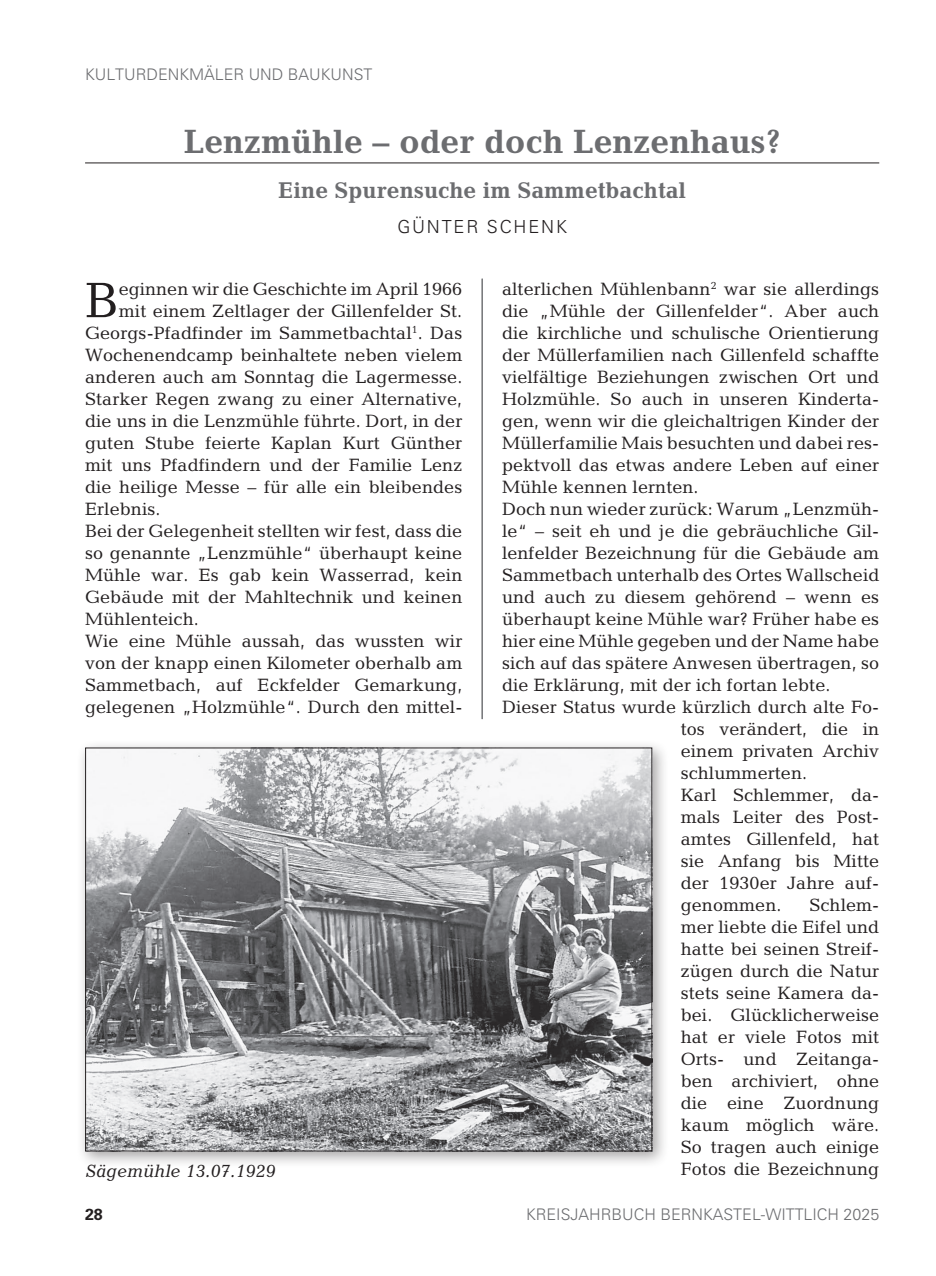
<style>
.page{position:relative;width:936px;height:1276px;background:#fff}
.page>*{position:absolute;margin:0;border:0;box-sizing:border-box;transform-origin:0 0}
.t1{font:50.2px "Candida";color:#231f20}
.t2{font:700 34px "Candida";color:#6c6d70}
.t3{font:700 23px "Candida";color:#6c6d70}
.t4{font:18px/22px "Candida";letter-spacing:.005em;color:#231f20;text-align:justify}
.t5{font:italic 18px "Candida";color:#231f20}
.t6{font:300 18px "Univers LT Pro 45";letter-spacing:.1em;color:#231f20}
.t7{font:300 16px "Univers LT Pro 45";color:#6c6d70}
.t8{font:700 16px "Univers LT Pro 65";color:#231f20}
</style>
<div class="page">
<hr style="left:481px;top:279px;width:1px;height:440px;background:#6c6d70">
<hr style="left:85px;top:162px;width:794px;height:1px;background:#231f20">
<div style="left:77px;top:739px;width:591px;height:429px;background:#231f20;opacity:.4"></div>
<img style="left:87px;top:749px;width:563px;height:400px">
<p class="t7" style="left:85px;top:63px;width:289px">KULTURDENKMÄLER UND BAUKUNST</p>
<h2 class="t2" style="left:183px;top:122px;width:598px">Lenzmühle – oder doch Lenzenhaus?</h2>
<p class="t3" style="left:278px;top:177px;width:409px">Eine Spurensuche im Sammetbachtal</p>
<p class="t6" style="left:397px;top:215px;width:171px">GÜNTER SCHENK</p>
<h1 class="t1" style="left:85px;top:271px;width:35px">B</h1>
<p class="t4" style="left:119px;top:278px;width:345px">eginnen wir die Geschichte im April 1966</p>
<p class="t4" style="left:119px;top:300px;width:345px">mit einem Zeltlager der Gillenfelder St.</p>
<p class="t4" style="left:85px;top:322px;width:379px">Georgs-Pfadfinder im Sammetbachtal<sup>1</sup>. Das</p>
<p class="t4" style="left:85px;top:344px;width:379px">Wochenendcamp beinhaltete neben vielem</p>
<p class="t4" style="left:85px;top:366px;width:379px">anderen auch am Sonntag die Lagermesse.</p>
<p class="t4" style="left:85px;top:388px;width:379px">Starker Regen zwang zu einer Alternative,</p>
<p class="t4" style="left:85px;top:410px;width:379px">die uns in die Lenzmühle führte. Dort, in der</p>
<p class="t4" style="left:85px;top:432px;width:379px">guten Stube feierte Kaplan Kurt Günther</p>
<p class="t4" style="left:85px;top:454px;width:379px">mit uns Pfadfindern und der Familie Lenz</p>
<p class="t4" style="left:85px;top:476px;width:379px">die heilige Messe – für alle ein bleibendes</p>
<p class="t4" style="left:85px;top:498px;width:77px">Erlebnis.</p>
<p class="t4" style="left:85px;top:520px;width:379px">Bei der Gelegenheit stellten wir fest, dass die</p>
<p class="t4" style="left:85px;top:542px;width:379px">so genannte „Lenzmühle“ überhaupt keine</p>
<p class="t4" style="left:85px;top:564px;width:379px">Mühle war. Es gab kein Wasserrad, kein</p>
<p class="t4" style="left:85px;top:586px;width:379px">Gebäude mit der Mahltechnik und keinen</p>
<p class="t4" style="left:85px;top:608px;width:115px">Mühlenteich.</p>
<p class="t4" style="left:85px;top:630px;width:379px">Wie eine Mühle aussah, das wussten wir</p>
<p class="t4" style="left:85px;top:652px;width:379px">von der knapp einen Kilometer oberhalb am</p>
<p class="t4" style="left:85px;top:674px;width:379px">Sammetbach, auf Eckfelder Gemarkung,</p>
<p class="t4" style="left:85px;top:696px;width:379px">gelegenen „Holzmühle“. Durch den mittel-</p>
<p class="t5" style="left:85px;top:1160px;width:192px">Sägemühle 13.07.1929</p>
<p class="t4" style="left:502px;top:278px;width:379px">alterlichen Mühlenbann<sup>2</sup> war sie allerdings</p>
<p class="t4" style="left:502px;top:300px;width:379px">die „Mühle der Gillenfelder“. Aber auch</p>
<p class="t4" style="left:502px;top:322px;width:379px">die kirchliche und schulische Orientierung</p>
<p class="t4" style="left:502px;top:344px;width:379px">der Müllerfamilien nach Gillenfeld schaffte</p>
<p class="t4" style="left:502px;top:366px;width:379px">vielfältige Beziehungen zwischen Ort und</p>
<p class="t4" style="left:502px;top:388px;width:379px">Holzmühle. So auch in unseren Kinderta-</p>
<p class="t4" style="left:502px;top:410px;width:379px">gen, wenn wir die gleichaltrigen Kinder der</p>
<p class="t4" style="left:502px;top:432px;width:376px">Müllerfamilie Mais besuchten und dabei res-</p>
<p class="t4" style="left:502px;top:454px;width:379px">pektvoll das etwas andere Leben auf einer</p>
<p class="t4" style="left:502px;top:476px;width:198px">Mühle kennen lernten.</p>
<p class="t4" style="left:502px;top:498px;width:379px">Doch nun wieder zurück: Warum „Lenzmüh-</p>
<p class="t4" style="left:502px;top:520px;width:379px">le“ – seit eh und je die gebräuchliche Gil-</p>
<p class="t4" style="left:502px;top:542px;width:379px">lenfelder Bezeichnung für die Gebäude am</p>
<p class="t4" style="left:502px;top:564px;width:379px">Sammetbach unterhalb des Ortes Wallscheid</p>
<p class="t4" style="left:502px;top:586px;width:379px">und auch zu diesem gehörend – wenn es</p>
<p class="t4" style="left:502px;top:608px;width:379px">überhaupt keine Mühle war? Früher habe es</p>
<p class="t4" style="left:502px;top:630px;width:378px">hier eine Mühle gegeben und der Name habe</p>
<p class="t4" style="left:502px;top:652px;width:379px">sich auf das spätere Anwesen übertragen, so</p>
<p class="t4" style="left:502px;top:674px;width:330px">die Erklärung, mit der ich fortan lebte.</p>
<p class="t4" style="left:502px;top:696px;width:379px">Dieser Status wurde kürzlich durch alte Fo-</p>
<p class="t4" style="left:680px;top:718px;width:200px">tos verändert, die in</p>
<p class="t4" style="left:680px;top:740px;width:200px">einem privaten Archiv</p>
<p class="t4" style="left:680px;top:762px;width:128px">schlummerten.</p>
<p class="t4" style="left:680px;top:784px;width:200px">Karl Schlemmer, da-</p>
<p class="t4" style="left:680px;top:806px;width:200px">mals Leiter des Post-</p>
<p class="t4" style="left:680px;top:828px;width:200px">amtes Gillenfeld, hat</p>
<p class="t4" style="left:680px;top:850px;width:200px">sie Anfang bis Mitte</p>
<p class="t4" style="left:680px;top:872px;width:200px">der 1930er Jahre auf-</p>
<p class="t4" style="left:680px;top:894px;width:102px">genommen.</p>
<p class="t4" style="left:680px;top:894px;width:200px;text-indent:129px">Schlem&shy;mer liebte die Eifel und hatte bei seinen Streif&shy;zügen durch die Natur stets seine Kamera da&shy;bei. Glücklicherweise hat er viele Fotos mit Orts- und Zeitanga&shy;ben archiviert, ohne die eine Zuordnung kaum möglich wäre.<br>So tragen auch einige Fotos die Bezeichnung</p>
<p class="t8" style="left:85px;top:1202px;width:19px">28</p>
<p class="t7" style="left:526px;top:1203px;width:354px">KREISJAHRBUCH BERNKASTEL-WITTLICH 2025</p>
</div>
